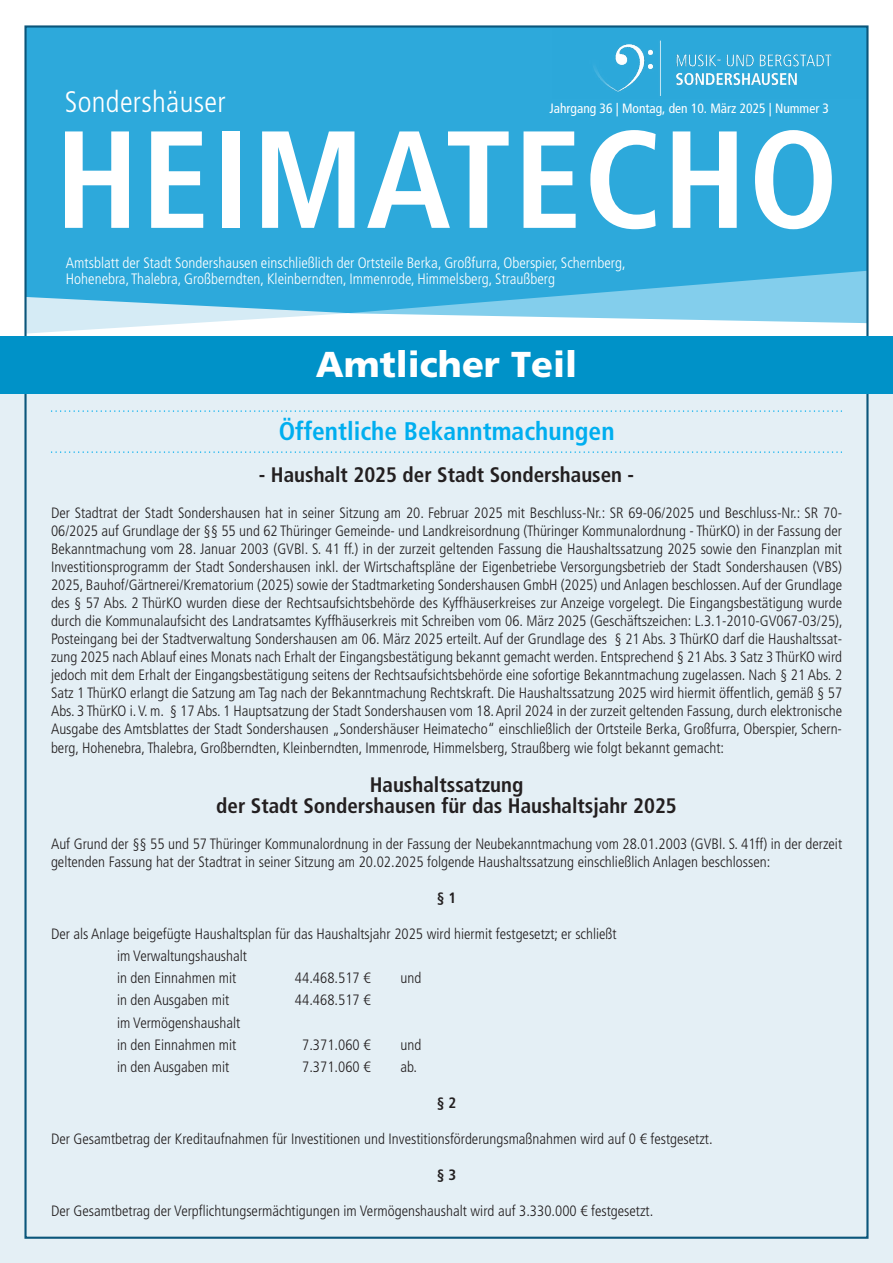
<style>
.page{position:relative;width:893px;height:1263px;background:#fff}
.page>*{position:absolute;margin:0;border:0;box-sizing:border-box;transform-origin:0 0}
.t1{font:700 condensed 138.15px "Frutiger LT Std";letter-spacing:.015em;color:#fff}
.t2{font:900 36px "Frutiger LT Std";color:#fff}
.t3{font:300 condensed 29.7px "Frutiger LT Std";letter-spacing:.01em;color:#fff}
.t4{font:700 condensed 25.5px "Frutiger LT Std";color:#00aeef}
.t5{font:700 condensed 21px/21px "Frutiger LT Std";color:#231f20;text-align:center}
.t6{font:300 condensed 15px/18px "Frutiger LT Std";color:#231f20}
.t7{font:300 condensed 15px/16.5px "Frutiger LT Std";color:#fff}
.t8{font:700 condensed 15px "Frutiger LT Std";color:#231f20}
.t9{font:condensed 13.5px "Frutiger LT Std";color:#fff}
</style>
<div class="page">
<div style="left:0;top:393px;width:893px;height:870px;background:#e4eff5"></div>
<div style="left:26px;top:27px;width:841px;height:286px;background:#2da9db"></div>
<img style="left:594px;top:40px;width:238px;height:56px">
<svg style="left:27px;top:271px;width:838px;height:63px"></svg>
<div style="left:0;top:336px;width:893px;height:57px;background:#0092c8"></div>
<svg style="left:52px;top:410px;width:790px;height:2px"></svg>
<svg style="left:52px;top:451px;width:790px;height:2px"></svg>
<h3 class="t3" style="left:65px;top:85px;width:162px">Sondershäuser</h3>
<h1 class="t1" style="left:55px;top:98px;width:785px">HEIMATECHO</h1>
<p class="t7" style="left:66px;top:254px;width:561px">Amtsblatt der Stadt Sondershausen einschließlich der Ortsteile Berka, Großfurra, Oberspier, Schernberg,<br>Hohenebra, Thalebra, Großberndten, Kleinberndten, Immenrode, Himmelsberg, Straußberg</p>
<p class="t9" style="left:550px;top:101px;width:281px">Jahrgang 36 | Montag, den 10. März 2025 | Nummer 3</p>
<h2 class="t2" style="left:316px;top:342px;width:263px">Amtlicher Teil</h2>
<h3 class="t4" style="left:279px;top:416px;width:337px">Öffentliche Bekanntmachungen</h3>
<h3 class="t5" style="left:259px;top:465px;width:377px">- Haushalt 2025 der Stadt Sondershausen -</h3>
<p class="t6" style="left:51px;top:504px;width:793px;text-align:justify">Der Stadtrat der Stadt Sondershausen hat in seiner Sitzung am 20. Februar 2025 mit Beschluss-Nr.: SR 69-06/2025 und Beschluss-Nr.: SR 70- 06/2025 auf Grundlage der §§ 55 und 62 Thüringer Gemeinde- und Landkreisordnung (Thüringer Kommunalordnung - ThürKO) in der Fassung der Bekanntmachung vom 28. Januar 2003 (GVBl. S. 41 ff.) in der zurzeit geltenden Fassung die Haushaltssatzung 2025 sowie den Finanzplan mit Investitionsprogramm der Stadt Sondershausen inkl. der Wirtschaftspläne der Eigenbetriebe Versorgungsbetrieb der Stadt Sondershausen (VBS)<br>2025, Bauhof/Gärtnerei/Krematorium (2025) sowie der Stadtmarketing Sondershausen GmbH (2025) und Anlagen beschlossen. Auf der Grundlage des § 57 Abs. 2 ThürKO wurden diese der Rechtsaufsichtsbehörde des Kyffhäuserkreises zur Anzeige vorgelegt. Die Eingangsbestätigung wurde durch die Kommunalaufsicht des Landratsamtes Kyffhäuserkreis mit Schreiben vom 06. März 2025 (Geschäftszeichen: L.3.1-2010-GV067-03/25), Posteingang bei der Stadtverwaltung Sondershausen am 06. März 2025 erteilt. Auf der Grundlage des § 21 Abs. 3 ThürKO darf die Haushaltssat&shy;zung 2025 nach Ablauf eines Monats nach Erhalt der Eingangsbestätigung bekannt gemacht werden. Entsprechend § 21 Abs. 3 Satz 3 ThürKO wird jedoch mit dem Erhalt der Eingangsbestätigung seitens der Rechtsaufsichtsbehörde eine sofortige Bekanntmachung zugelassen. Nach § 21 Abs. 2<br>Satz 1 ThürKO erlangt die Satzung am Tag nach der Bekanntmachung Rechtskraft. Die Haushaltssatzung 2025 wird hiermit öffentlich, gemäß § 57<br>Abs. 3 ThürKO i. V. m. § 17 Abs. 1 Hauptsatzung der Stadt Sondershausen vom 18. April 2024 in der zurzeit geltenden Fassung, durch elektronische Ausgabe des Amtsblattes der Stadt Sondershausen „Sondershäuser Heimatecho“ einschließlich der Ortsteile Berka, Großfurra, Oberspier, Schern&shy;berg, Hohenebra, Thalebra, Großberndten, Kleinberndten, Immenrode, Himmelsberg, Straußberg wie folgt bekannt gemacht:</p>
<h3 class="t5" style="left:216px;top:774px;width:462px">Haushaltssatzung<br>der Stadt Sondershausen für das Haushaltsjahr 2025</h3>
<p class="t6" style="left:51px;top:834px;width:793px">Auf Grund der §§ 55 und 57 Thüringer Kommunalordnung in der Fassung der Neubekanntmachung vom 28.01.2003 (GVBl. S. 41ff) in der derzeit geltenden Fassung hat der Stadtrat in seiner Sitzung am 20.02.2025 folgende Haushaltssatzung einschließlich Anlagen beschlossen:</p>
<p class="t8" style="left:437px;top:888px;width:21px">§ 1</p>
<p class="t6" style="left:117px;top:922px;width:501px;line-height:22.2px;text-indent:-66px">Der als Anlage beigefügte Haushaltsplan für das Haushaltsjahr 2025 wird hiermit festgesetzt; er schließt im Verwaltungshaushalt<br>in den Einnahmen mit</p>
<p class="t6" style="left:295px;top:969px;width:77px">44.468.517 €</p>
<p class="t6" style="left:401px;top:969px;width:22px">und</p>
<p class="t6" style="left:117px;top:991px;width:114px">in den Ausgaben mit</p>
<p class="t6" style="left:295px;top:991px;width:77px">44.468.517 €</p>
<p class="t6" style="left:117px;top:1011px;width:125px;line-height:22.2px">im Vermögenshaushalt in den Einnahmen mit</p>
<p class="t6" style="left:302px;top:1036px;width:70px">7.371.060 €</p>
<p class="t6" style="left:401px;top:1036px;width:22px">und</p>
<p class="t6" style="left:117px;top:1058px;width:114px">in den Ausgaben mit</p>
<p class="t6" style="left:302px;top:1058px;width:70px">7.371.060 €</p>
<p class="t6" style="left:401px;top:1058px;width:18px">ab.</p>
<p class="t8" style="left:437px;top:1094px;width:21px">§ 2</p>
<p class="t6" style="left:51px;top:1130px;width:663px">Der Gesamtbetrag der Kreditaufnahmen für Investitionen und Investitionsförderungsmaßnahmen wird auf 0 € festgesetzt.</p>
<p class="t8" style="left:437px;top:1166px;width:21px">§ 3</p>
<p class="t6" style="left:51px;top:1202px;width:604px">Der Gesamtbetrag der Verpflichtungsermächtigungen im Vermögenshaushalt wird auf 3.330.000 € festgesetzt.</p>
</div>
